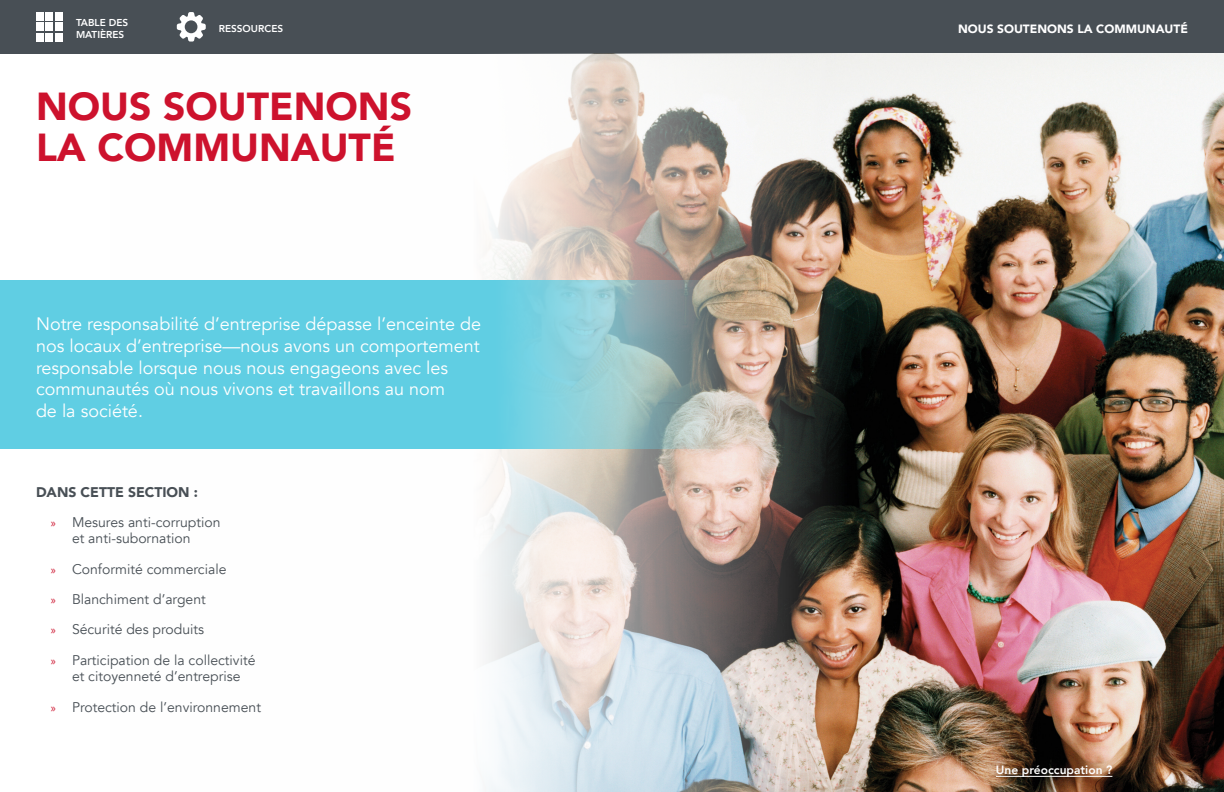
<style>
.page{position:relative;width:1224px;height:792px;background:#fff}
.page>*{position:absolute;margin:0;border:0;box-sizing:border-box;transform-origin:0 0}
.t1{font:900 39px/41px "Avenir";color:#cd122d}
.t2{font:18px/21.6px "Avenir";color:#fff}
.t3{font:14px/30.3px "Avenir";color:#484f55}
.t4{font:900 12px "Avenir";color:#fff}
.t5{font:800 12px "Avenir";color:#fff}
.t6{font:800 10px/12px "Avenir";color:#fff}
.s1{font-weight:900}
.s2{font-family:"Myriad Pro";font-size:12px;color:#cd122d}
</style>
<div class="page">
<div style="left:0;top:0;width:1224px;height:54px;background:#484f55"></div>
<div style="left:36px;top:12px;width:8px;height:8px;background:#fff"></div>
<div style="left:36px;top:23px;width:8px;height:8px;background:#fff"></div>
<div style="left:36px;top:33px;width:8px;height:8px;background:#fff"></div>
<div style="left:46px;top:12px;width:7px;height:9px;background:#fff"></div>
<div style="left:46px;top:23px;width:7px;height:8px;background:#fff"></div>
<div style="left:46px;top:33px;width:7px;height:9px;background:#fff"></div>
<div style="left:55px;top:12px;width:8px;height:8px;background:#fff"></div>
<div style="left:55px;top:23px;width:8px;height:8px;background:#fff"></div>
<div style="left:55px;top:33px;width:8px;height:8px;background:#fff"></div>
<svg style="left:177px;top:12px;width:29px;height:30px"></svg>
<img style="left:486px;top:54px;width:738px;height:738px">
<svg style="left:0;top:280px;width:765px;height:169px;background:#73c8d6"></svg>
<hr style="left:996px;top:776px;width:116px;height:1px;background:#fff">
<p class="t6" style="left:76px;top:16px;width:54px">TABLE DES<br>MATIÈRES</p>
<p class="t6" style="left:219px;top:22px;width:66px">RESSOURCES</p>
<p class="t4" style="left:958px;top:19px;width:231px">NOUS SOUTENONS LA COMMUNAUTÉ</p>
<p class="t4" style="left:1060px;top:19px;width:130px">INSÉRER UN TITRE ICI</p>
<h1 class="t1" style="left:36px;top:85px;width:378px">NOUS SOUTENONS<br>LA COMMUNAUTÉ</h1>
<p class="t2" style="left:36px;top:314px;width:447px">Notre responsabilité d’entreprise dépasse l’enceinte de nos locaux d’entreprise—nous avons un comportement responsable lorsque nous nous engageons avec les communautés où nous vivons et travaillons au nom<br>de la société.</p>
<p class="t3" style="left:51px;top:477px;width:171px;line-height:30px;text-indent:-15px"><span class="s1">DANS CETTE SECTION :<br></span><span class="s2">»</span> Mesures anti-corruption</p>
<p class="t3" style="left:51px;top:524px;width:206px;text-indent:21px">et anti-subornation<br><span class="s2">»</span> Conformité commerciale<br><span class="s2">»</span> Blanchiment d’argent<br><span class="s2">»</span> Sécurité des produits<br><span class="s2">»</span> Participation de la collectivité</p>
<p class="t3" style="left:51px;top:662px;width:212px;text-align:center">et citoyenneté d’entreprise<br><span class="s2">»</span> Protection de l’environnement</p>
<p class="t5" style="left:996px;top:761px;width:118px">Une préoccupation ?</p>
</div>
